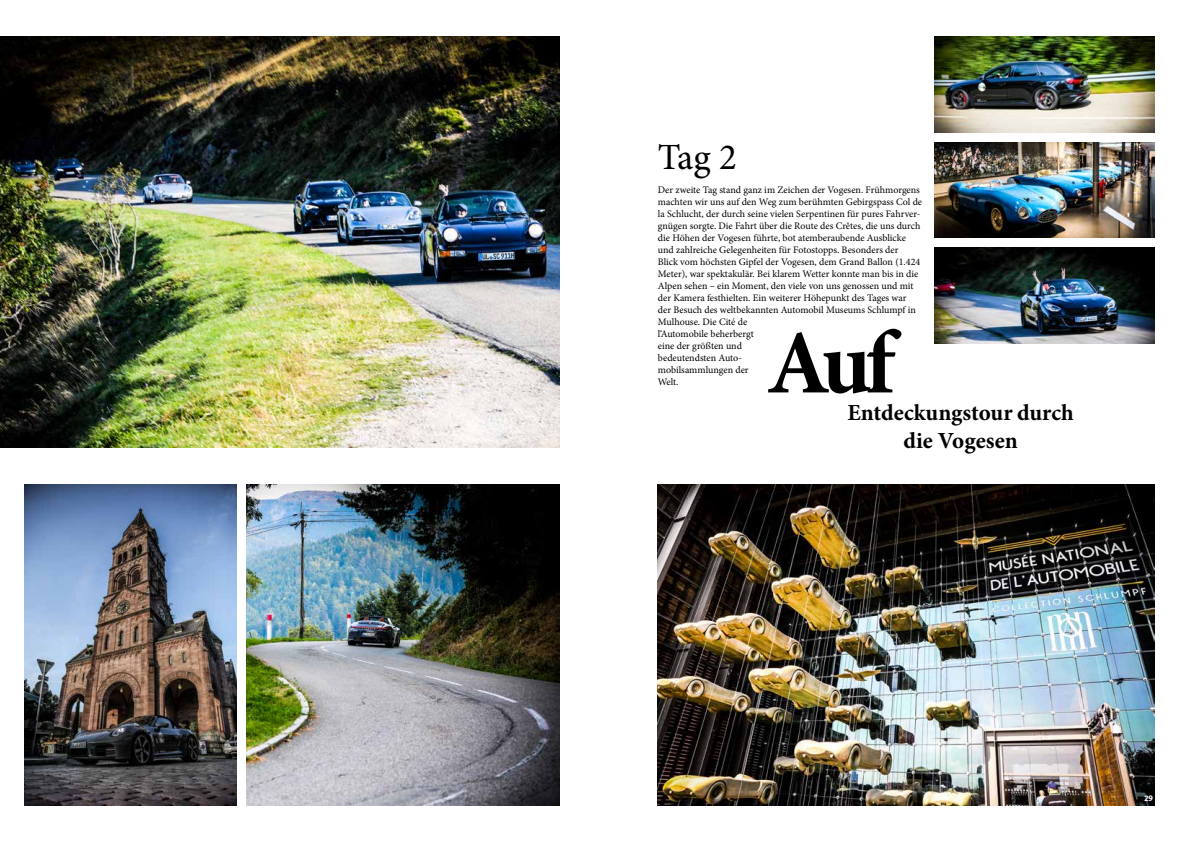
<style>
.page{position:relative;width:1191px;height:842px;background:#fff}
.page>*{position:absolute;margin:0;border:0;box-sizing:border-box;transform-origin:0 0}
.t1{font:700 90.7px "Minion Pro";color:#000}
.t2{font:37px "Minion Pro";color:#000}
.t3{font:700 23px/27.6px "Minion Pro";color:#000;text-align:center}
.t4{font:10px/12px "Minion Pro";color:#000}
.t5{font:700 8px "Fira Sans";color:#fff}
</style>
<div class="page">
<img style="left:0;top:37px;width:559px;height:411px">
<img style="left:246px;top:485px;width:313px;height:321px">
<img style="left:934px;top:37px;width:221px;height:96px">
<img style="left:934px;top:142px;width:221px;height:96px">
<img style="left:934px;top:247px;width:221px;height:96px">
<img style="left:658px;top:485px;width:497px;height:320px">
<img style="left:24px;top:485px;width:212px;height:321px">
<h2 class="t2" style="left:658px;top:132px;width:80px">Tag 2</h2>
<p class="t4" style="left:658px;top:184px;width:266px">Der zweite Tag stand ganz im Zeichen der Vogesen. Frühmorgens machten wir uns auf den Weg zum berühmten Gebirgspass Col de la Schlucht, der durch seine vielen Serpentinen für pures Fahrver&shy;gnügen sorgte. Die Fahrt über die Route des Crêtes, die uns durch die Höhen der Vogesen führte, bot atemberaubende Ausblicke und zahlreiche Gelegenheiten für Fotostopps. Besonders der<br>Blick vom höchsten Gipfel der Vogesen, dem Grand Ballon (1.424<br>Meter), war spektakulär. Bei klarem Wetter konnte man bis in die Alpen sehen – ein Moment, den viele von uns genossen und mit der Kamera festhielten. Ein weiterer Höhepunkt des Tages war<br>der Besuch des weltbekannten Automobil Museums Schlumpf in Mulhouse. Die Cité de<br>l‘Automobile beherbergt<br>eine der größten und<br>bedeutendsten Auto-<br>mobilsammlungen der<br>Welt.</p>
<h1 class="t1" style="left:766px;top:299px;width:130px">Auf</h1>
<h3 class="t3" style="left:847px;top:399px;width:228px">Entdeckungstour durch die Vogesen</h3>
<p class="t5" style="left:1144px;top:792px;width:10px">29</p>
</div>
